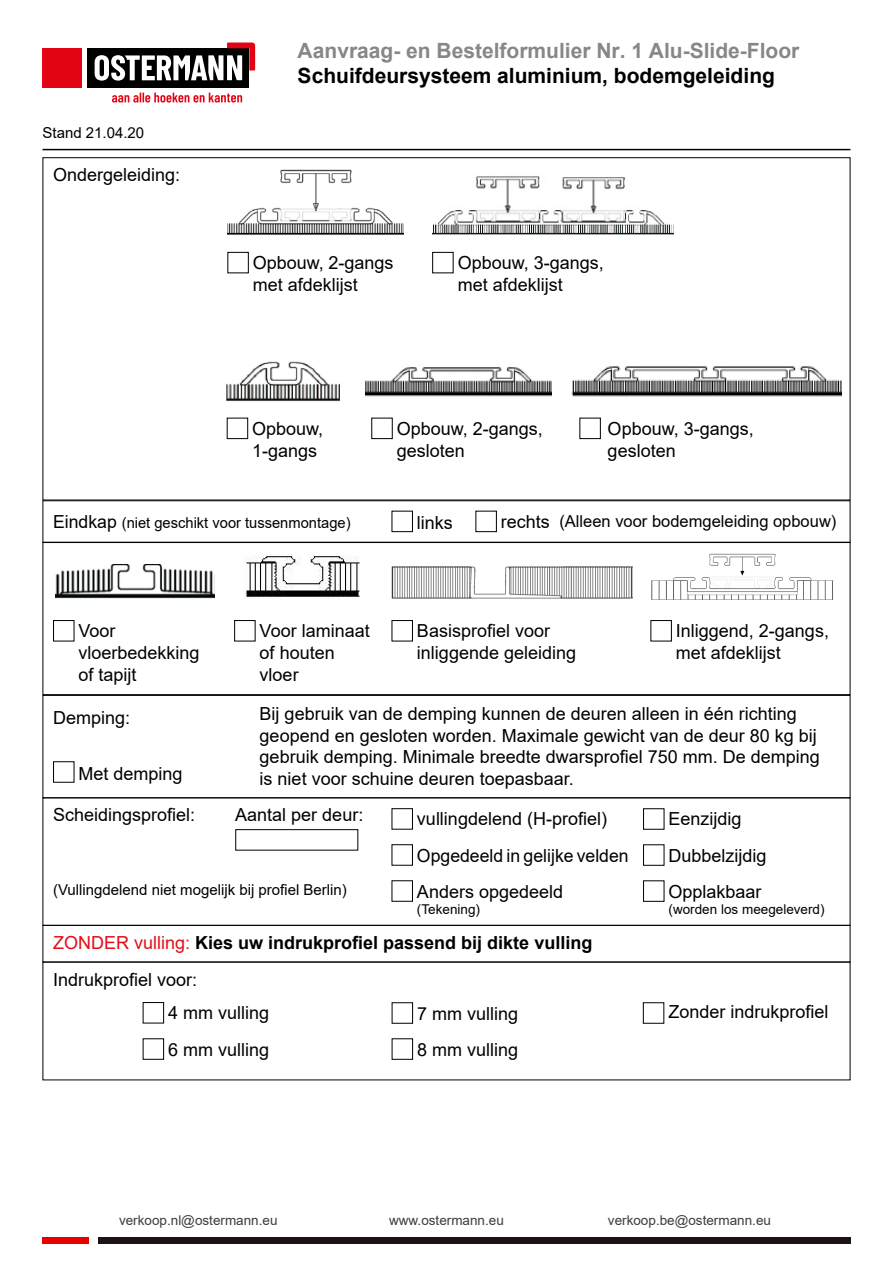
<style>
.page{position:relative;width:893px;height:1263px;background:#fff}
.page>*{position:absolute;margin:0;border:0;box-sizing:border-box;transform-origin:0 0}
.t1{font:700 21px "Arial";color:#888787}
.t2{font:700 21px "Arial";color:#000}
.t3{font:18px/21.6px "Arial";color:#000}
.t4{font:700 18px/36.8px "Arial";color:#000}
.t5{font:16.5px "Arial";color:#000}
.t6{font:15px "Arial";color:#000}
.t7{font:13.5px "Arial";color:#3c3c3b}
.t8{font:13.5px "Arial";color:#000}
.s1{font-size:18px}
.s2{font-weight:400;color:#e30d18}
.s3{font-weight:400}
</style>
<div class="page">
<hr style="left:43px;top:149px;width:807px;height:1px;background:#000">
<svg style="left:112px;top:93px;width:130px;height:9px"></svg>
<div style="left:43px;top:48px;width:39px;height:39px;background:#e30413"></div>
<div style="left:87px;top:48px;width:162px;height:39px;background:#000"></div>
<svg style="left:95px;top:43px;width:160px;height:38px"></svg>
<div style="left:43px;top:1237px;width:46px;height:7px;background:#e60000"></div>
<div style="left:98px;top:1237px;width:752px;height:7px;background:#1f1215"></div>
<div style="left:43px;top:962px;width:807px;height:118px;border:1px solid #000"></div>
<div style="left:43px;top:797px;width:807px;height:129px;border:1px solid #000"></div>
<img style="left:365px;top:367px;width:187px;height:30px">
<div style="left:227px;top:418px;width:21px;height:21px;border:1px solid #000"></div>
<div style="left:227px;top:252px;width:22px;height:21px;border:1px solid #000"></div>
<div style="left:432px;top:252px;width:22px;height:21px;border:1px solid #000"></div>
<div style="left:43px;top:500px;width:807px;height:43px;border:1px solid #000"></div>
<div style="left:475px;top:511px;width:22px;height:21px;border:1px solid #000"></div>
<div style="left:392px;top:511px;width:21px;height:21px;border:1px solid #000"></div>
<img style="left:226px;top:361px;width:114px;height:41px">
<img style="left:227px;top:169px;width:176px;height:65px">
<img style="left:432px;top:176px;width:242px;height:58px">
<div style="left:43px;top:542px;width:807px;height:153px;border:1px solid #000"></div>
<img style="left:56px;top:565px;width:158px;height:34px">
<img style="left:244px;top:556px;width:116px;height:42px">
<img style="left:391px;top:566px;width:242px;height:33px">
<img style="left:651px;top:554px;width:183px;height:46px">
<div style="left:53px;top:620px;width:21px;height:21px;border:1px solid #000"></div>
<div style="left:234px;top:620px;width:21px;height:21px;border:1px solid #000"></div>
<div style="left:392px;top:620px;width:21px;height:21px;border:1px solid #000"></div>
<div style="left:650px;top:620px;width:22px;height:21px;border:1px solid #000"></div>
<div style="left:43px;top:695px;width:807px;height:103px;border:1px solid #000"></div>
<div style="left:53px;top:761px;width:21px;height:22px;border:1px solid #000"></div>
<div style="left:235px;top:829px;width:123px;height:21px;border:1px solid #000"></div>
<div style="left:392px;top:808px;width:21px;height:21px;border:1px solid #000"></div>
<div style="left:392px;top:844px;width:21px;height:22px;border:1px solid #000"></div>
<div style="left:392px;top:880px;width:21px;height:22px;border:1px solid #000"></div>
<div style="left:643px;top:844px;width:21px;height:22px;border:1px solid #000"></div>
<div style="left:643px;top:880px;width:21px;height:22px;border:1px solid #000"></div>
<div style="left:143px;top:1002px;width:21px;height:21px;border:1px solid #000"></div>
<div style="left:143px;top:1038px;width:21px;height:22px;border:1px solid #000"></div>
<div style="left:392px;top:1002px;width:21px;height:22px;border:1px solid #000"></div>
<div style="left:392px;top:1038px;width:21px;height:22px;border:1px solid #000"></div>
<div style="left:643px;top:1002px;width:21px;height:22px;border:1px solid #000"></div>
<img style="left:571px;top:366px;width:271px;height:31px">
<div style="left:371px;top:418px;width:22px;height:21px;border:1px solid #000"></div>
<div style="left:579px;top:418px;width:22px;height:21px;border:1px solid #000"></div>
<p class="t6" style="left:43px;top:123px;width:103px">Stand 21.04.20</p>
<p class="t3" style="left:53px;top:164px;width:129px">Ondergeleiding:</p>
<p class="t1" style="left:298px;top:36px;width:503px">Aanvraag- en Bestelformulier Nr. 1 Alu-Slide-Floor</p>
<p class="t2" style="left:298px;top:61px;width:479px">Schuifdeursysteem aluminium, bodemgeleiding</p>
<p class="t3" style="left:253px;top:252px;width:142px">Opbouw, 2-gangs met afdeklijst</p>
<p class="t3" style="left:458px;top:252px;width:148px">Opbouw, 3-gangs, met afdeklijst</p>
<p class="t3" style="left:252px;top:418px;width:73px">Opbouw,<br>1-gangs</p>
<p class="t3" style="left:397px;top:418px;width:148px">Opbouw, 2-gangs, gesloten</p>
<p class="t3" style="left:608px;top:418px;width:148px">Opbouw, 3-gangs, gesloten</p>
<p class="t6" style="left:53px;top:512px;width:299px"><span class="s1">Eindkap</span> (niet geschikt voor tussenmontage)</p>
<p class="t3" style="left:417px;top:512px;width:37px">links</p>
<p class="t5" style="left:501px;top:510px;width:337px"><span class="s1">rechts</span> (Alleen voor bodemgeleiding opbouw)</p>
<p class="t3" style="left:79px;top:620px;width:123px">Voor vloerbedekking of tapijt</p>
<p class="t3" style="left:260px;top:620px;width:112px">Voor laminaat of houten vloer</p>
<p class="t3" style="left:417px;top:620px;width:161px">Basisprofiel voor inliggende geleiding</p>
<p class="t3" style="left:676px;top:620px;width:155px">Inliggend, 2-gangs, met afdeklijst</p>
<p class="t3" style="left:53px;top:707px;width:79px">Demping:</p>
<p class="t3" style="left:79px;top:762px;width:106px">Met demping</p>
<p class="t3" style="left:260px;top:703px;width:562px">Bij gebruik van de demping kunnen de deuren alleen in één richting geopend en gesloten worden. Maximale gewicht van de deur 80 kg bij gebruik demping. Minimale breedte dwarsprofiel 750 mm. De demping is niet voor schuine deuren toepasbaar.</p>
<p class="t3" style="left:53px;top:804px;width:144px">Scheidingsprofiel:</p>
<p class="t3" style="left:235px;top:804px;width:130px">Aantal per deur:</p>
<p class="t6" style="left:53px;top:880px;width:295px">(Vullingdelend niet mogelijk bij profiel Berlin)</p>
<p class="t3" style="left:417px;top:801px;width:213px;line-height:36px">vullingdelend (H-profiel)<br>Opgedeeld in gelijke velden<br>Anders opgedeeld</p>
<p class="t8" style="left:417px;top:900px;width:65px">(Tekening)</p>
<p class="t3" style="left:669px;top:801px;width:100px;line-height:36px">Eenzijdig<br>Dubbelzijdig</p>
<p class="t3" style="left:669px;top:880px;width:95px">Opplakbaar</p>
<p class="t8" style="left:669px;top:900px;width:158px">(worden los meegeleverd)</p>
<p class="t4" style="left:53px;top:925px;width:541px"><span class="s2">ZONDER vulling:</span> Kies uw indrukprofiel passend bij dikte vulling<br><span class="s3">Indrukprofiel voor:</span></p>
<p class="t3" style="left:168px;top:995px;width:103px;line-height:36.3px">4 mm vulling<br>6 mm vulling</p>
<p class="t3" style="left:417px;top:995px;width:103px;line-height:36px">7 mm vulling<br>8 mm vulling</p>
<p class="t3" style="left:668px;top:1001px;width:162px">Zonder indrukprofiel</p>
<p class="t7" style="left:119px;top:1211px;width:160px">verkoop.nl@ostermann.eu</p>
<p class="t7" style="left:389px;top:1211px;width:116px">www.ostermann.eu</p>
<p class="t7" style="left:608px;top:1211px;width:165px">verkoop.be@ostermann.eu</p>
</div>
